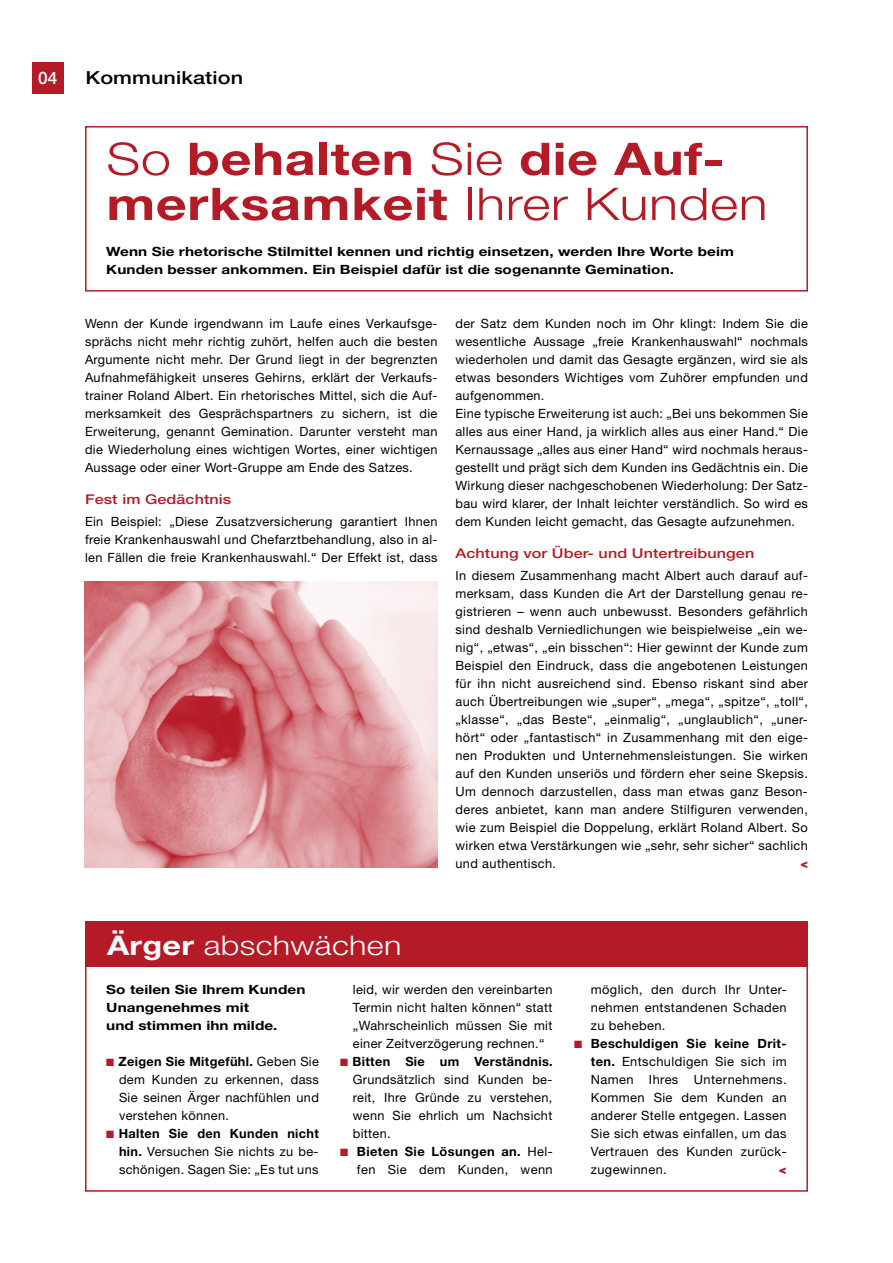
<style>
.page{position:relative;width:893px;height:1263px;background:#fff}
.page>*{position:absolute;margin:0;border:0;box-sizing:border-box;transform-origin:0 0}
.t1{font:700 45px/45px "Helvetica Neue LT";letter-spacing:.01em;color:#b51b26;scale:1.2 1}
.t2{font:300 27px "Helvetica Neue LT";letter-spacing:.01em;color:#fff;scale:1.2 1}
.t3{font:500 18px "Helvetica Neue LT";letter-spacing:.005em;color:#000;scale:1.2 1}
.t4{font:500 17.25px "Helvetica Neue LT";color:#fff}
.t5{font:500 13.5px "Helvetica Neue LT";letter-spacing:.005em;color:#b51b26;scale:1.2 1}
.t6{font:12.75px/18px "Helvetica Neue LT";letter-spacing:.025em;color:#000;text-align:justify}
.t7{font:700 12.75px/18px "Helvetica Neue LT";letter-spacing:.005em;color:#000;scale:1.2 1}
.t8{font:900 12.75px "Helvetica Neue LT";color:#b51b26}
.s1{font-weight:300}
.s2{font-weight:700}
.s3{color:#b51b26}
</style>
<div class="page">
<div style="left:32px;top:62px;width:32px;height:32px;background:#b51b26"></div>
<div style="left:86px;top:922px;width:722px;height:45px;background:#b51b26"></div>
<div style="left:85px;top:126px;width:723px;height:166px;border:2px solid #b51b26"></div>
<img style="left:85px;top:581px;width:352px;height:287px">
<h3 class="t4" style="left:38px;top:68px;width:21px">04</h3>
<h3 class="t3" style="left:85px;top:67px;width:133px">Kommunikation</h3>
<h1 class="t1" style="left:106px;top:135px;width:553px"><span class="s1">So</span> behalten <span class="s1">Sie</span> die Auf&shy;merksamkeit <span class="s1">Ihrer Kunden</span></h1>
<p class="t7" style="left:106px;top:242px;width:524px">Wenn Sie rhetorische Stilmittel kennen und richtig einsetzen, werden Ihre Worte beim<br>Kunden besser ankommen. Ein Beispiel dafür ist die sogenannte Gemination.</p>
<p class="t6" style="left:85px;top:314px;width:354px">Wenn der Kunde irgendwann im Laufe eines Verkaufsge&shy;sprächs nicht mehr richtig zuhört, helfen auch die besten Argumente nicht mehr. Der Grund liegt in der begrenzten Aufnahmefähigkeit unseres Gehirns, erklärt der Verkaufs&shy;trainer Roland Albert. Ein rhetorisches Mittel, sich die Auf&shy;merksamkeit des Gesprächspartners zu sichern, ist die Erweiterung, genannt Gemination. Darunter versteht man die Wiederholung eines wichtigen Wortes, einer wichtigen Aussage oder einer Wort-Gruppe am Ende des Satzes.</p>
<p class="t5" style="left:85px;top:492px;width:123px">Fest im Gedächtnis</p>
<p class="t6" style="left:85px;top:512px;width:354px">Ein Beispiel: „Diese Zusatzversicherung garantiert Ihnen freie Krankenhauswahl und Chefarztbehandlung, also in al&shy;len Fällen die freie Krankenhauswahl.“ Der Effekt ist, dass</p>
<p class="t6" style="left:455px;top:314px;width:354px;text-align:left">der Satz dem Kunden noch im Ohr klingt: Indem Sie die wesentliche Aussage „freie Krankenhauswahl“ nochmals wiederholen und damit das Gesagte ergänzen, wird sie als etwas besonders Wichtiges vom Zuhörer empfunden und aufgenommen.<br>Eine typische Erweiterung ist auch: „Bei uns bekommen Sie alles aus einer Hand, ja wirklich alles aus einer Hand.“ Die Kernaussage „alles aus einer Hand“ wird nochmals heraus&shy;gestellt und prägt sich dem Kunden ins Gedächtnis ein. Die Wirkung dieser nachgeschobenen Wiederholung: Der Satz&shy;bau wird klarer, der Inhalt leichter verständlich. So wird es dem Kunden leicht gemacht, das Gesagte aufzunehmen.</p>
<p class="t5" style="left:455px;top:546px;width:250px">Achtung vor Über- und Untertreibungen</p>
<p class="t6" style="left:455px;top:566px;width:354px">In diesem Zusammenhang macht Albert auch darauf auf&shy;merksam, dass Kunden die Art der Darstellung genau re&shy;gistrieren – wenn auch unbewusst. Besonders gefährlich sind deshalb Verniedlichungen wie beispielweise „ein we&shy;nig“, „etwas“, „ein bisschen“: Hier gewinnt der Kunde zum Beispiel den Eindruck, dass die angebotenen Leistungen für ihn nicht ausreichend sind. Ebenso riskant sind aber auch Übertreibungen wie „super“, „mega“, „spitze“, „toll“, „klasse“, „das Beste“, „einmalig“, „unglaublich“, „uner&shy;hört“ oder „fantastisch“ in Zusammenhang mit den eige&shy;nen Produkten und Unternehmensleistungen. Sie wirken auf den Kunden unseriös und fördern eher seine Skepsis.<br>Um dennoch darzustellen, dass man etwas ganz Beson&shy;deres anbietet, kann man andere Stilfiguren verwenden, wie zum Beispiel die Doppelung, erklärt Roland Albert. So wirken etwa Verstärkungen wie „sehr, sehr sicher“ sachlich und authentisch.</p>
<p class="t8" style="left:800px;top:855px;width:9px">&lt;</p>
<h2 class="t2" style="left:107px;top:928px;width:247px"><span class="s2">Ärger</span> abschwächen</h2>
<p class="t7" style="left:106px;top:980px;width:167px">So teilen Sie Ihrem Kunden<br>Unangenehmes mit<br>und stimmen ihn milde.</p>
<p class="t6" style="left:119px;top:1052px;width:201px;text-indent:-13px"><span class="s3">■</span> <span class="s2">Zeigen Sie Mitgefühl.</span> Geben Sie dem Kunden zu erkennen, dass Sie seinen Ärger nachfühlen und verstehen können.</p>
<p class="t6" style="left:119px;top:1124px;width:201px;text-indent:-13px"><span class="s3">■</span> <span class="s2">Halten Sie den Kunden nicht hin.</span> Versuchen Sie nichts zu be&shy;schönigen. Sagen Sie: „Es tut uns</p>
<p class="t6" style="left:353px;top:980px;width:201px">leid, wir werden den vereinbarten Termin nicht halten können“ statt „Wahrscheinlich müssen Sie mit einer Zeitverzögerung rechnen.“</p>
<p class="t6" style="left:353px;top:1052px;width:201px;text-indent:-13px"><span class="s3">■</span> <span class="s2">Bitten Sie um Verständnis.<br></span>Grundsätzlich sind Kunden be&shy;reit, Ihre Gründe zu verstehen, wenn Sie ehrlich um Nachsicht bitten.</p>
<p class="t6" style="left:340px;top:1142px;width:214px;text-align:right"><span class="s3">■</span> <span class="s2">Bieten Sie Lösungen an.</span> Hel&shy;fen Sie dem Kunden, wenn</p>
<p class="t6" style="left:591px;top:980px;width:197px">möglich, den durch Ihr Unter&shy;nehmen entstandenen Schaden zu beheben.</p>
<p class="t6" style="left:591px;top:1034px;width:197px;text-indent:-17px"><span class="s3">■</span> <span class="s2">Beschuldigen Sie keine Drit&shy;ten.</span> Entschuldigen Sie sich im Namen Ihres Unternehmens.<br>Kommen Sie dem Kunden an anderer Stelle entgegen. Lassen Sie sich etwas einfallen, um das Vertrauen des Kunden zurück&shy;zugewinnen.</p>
<p class="t8" style="left:779px;top:1161px;width:9px">&lt;</p>
</div>
